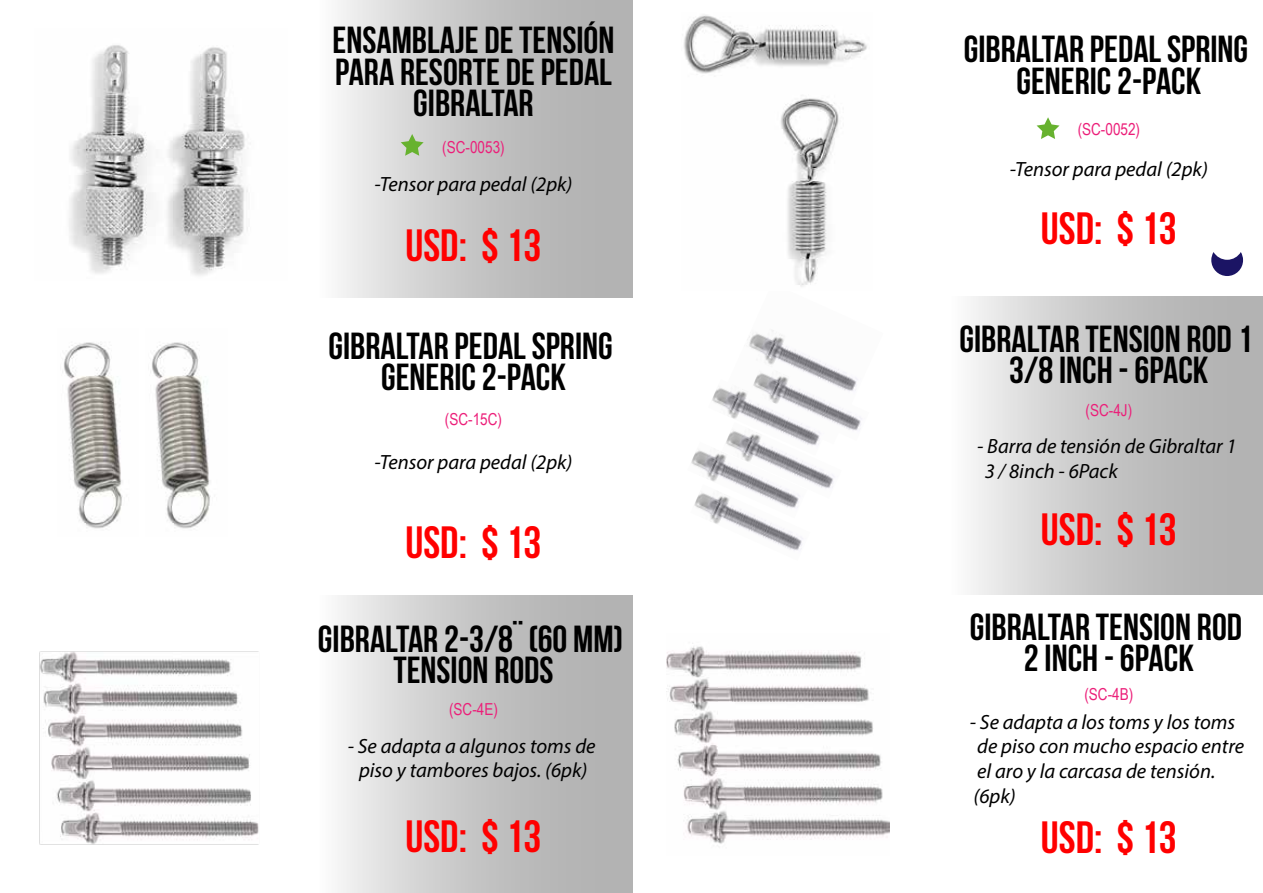
<style>
.page{position:relative;width:1263px;height:893px;background:#fff}
.page>*{position:absolute;margin:0;border:0;box-sizing:border-box;transform-origin:0 0}
.t1{font:700 45px "Bebas Neue";color:#f00}
.t2{font:700 37.5px/31.5px "Bebas Neue";color:#000;text-align:center}
.t3{font:italic 20.7px/24.8px "Myriad Pro";color:#000}
.t4{font:16.5px "Arial Narrow";color:#ec1e79}
</style>
<div class="page">
<div style="left:949px;top:297px;width:314px;height:298px;background:linear-gradient(to right,#f1f1f1,#a6a6a6)"></div>
<div style="left:317px;top:595px;width:316px;height:298px;background:linear-gradient(to right,#f1f1f1,#a6a6a6)"></div>
<div style="left:317px;top:0;width:316px;height:298px;background:linear-gradient(to right,#f1f1f1,#a6a6a6)"></div>
<img style="left:747px;top:330px;width:74px;height:34px">
<img style="left:755px;top:364px;width:107px;height:67px">
<img style="left:712px;top:379px;width:116px;height:43px">
<img style="left:726px;top:422px;width:116px;height:67px">
<img style="left:691px;top:442px;width:116px;height:42px">
<img style="left:694px;top:484px;width:116px;height:67px">
<img style="left:152px;top:342px;width:59px;height:187px">
<img style="left:64px;top:342px;width:59px;height:187px">
<img style="left:39px;top:651px;width:220px;height:194px">
<img style="left:666px;top:643px;width:223px;height:201px">
<img style="left:684px;top:15px;width:183px;height:272px">
<img style="left:69px;top:45px;width:179px;height:231px">
<svg style="left:401px;top:134px;width:23px;height:22px"></svg>
<svg style="left:1036px;top:117px;width:23px;height:22px"></svg>
<svg style="left:1211px;top:252px;width:32px;height:24px"></svg>
<h2 class="t2" style="left:333px;top:24px;width:283px">ENSAMBLAJE DE TENSIÓN<br>PARA RESORTE DE PEDAL<br>GIBRALTAR</h2>
<p class="t4" style="left:442px;top:135px;width:64px">(SC-0053)</p>
<p class="t3" style="left:375px;top:171px;width:199px">-Tensor para pedal (2pk)</p>
<h1 class="t1" style="left:406px;top:221px;width:137px">USD: $ 13</h1>
<h2 class="t2" style="left:328px;top:329px;width:286px">GIBRALTAR PEDAL SPRING<br>GENERIC 2-PACK</h2>
<p class="t4" style="left:445px;top:407px;width:59px">(SC-15C)</p>
<p class="t3" style="left:375px;top:450px;width:199px">-Tensor para pedal (2pk)</p>
<h1 class="t1" style="left:406px;top:518px;width:137px">USD: $ 13</h1>
<h2 class="t2" style="left:318px;top:623px;width:307px">GIBRALTAR 2-3/8¨ (60 MM)<br>TENSION RODS</h2>
<p class="t4" style="left:449px;top:698px;width:50px">(SC-4E)</p>
<p class="t3" style="left:348px;top:733px;width:249px;text-align:center">- Se adapta a algunos toms de piso y tambores bajos. (6pk)</p>
<h2 class="t2" style="left:964px;top:33px;width:286px">GIBRALTAR PEDAL SPRING<br>GENERIC 2-PACK</h2>
<p class="t4" style="left:1078px;top:117px;width:64px">(SC-0052)</p>
<p class="t3" style="left:1010px;top:156px;width:199px">-Tensor para pedal (2pk)</p>
<h1 class="t1" style="left:1041px;top:204px;width:137px">USD: $ 13</h1>
<h2 class="t2" style="left:959px;top:323px;width:295px">GIBRALTAR TENSION ROD 1<br>3/8 INCH - 6PACK</h2>
<p class="t4" style="left:1085px;top:398px;width:48px">(SC-4J)</p>
<p class="t3" style="left:985px;top:433px;width:254px;text-indent:-8px">- Barra de tensión de Gibraltar 1<br>3 / 8inch - 6Pack</p>
<h1 class="t1" style="left:1041px;top:505px;width:137px">USD: $ 13</h1>
<h2 class="t2" style="left:970px;top:611px;width:274px">GIBRALTAR TENSION ROD<br>2 INCH - 6PACK</h2>
<p class="t4" style="left:1084px;top:683px;width:50px">(SC-4B)</p>
<p class="t3" style="left:970px;top:709px;width:276px">- Se adapta a los toms y los toms de piso con mucho espacio entre el aro y la carcasa de tensión. (6pk)</p>
<h1 class="t1" style="left:406px;top:812px;width:137px">USD: $ 13</h1>
<h1 class="t1" style="left:1041px;top:812px;width:137px">USD: $ 13</h1>
</div>
